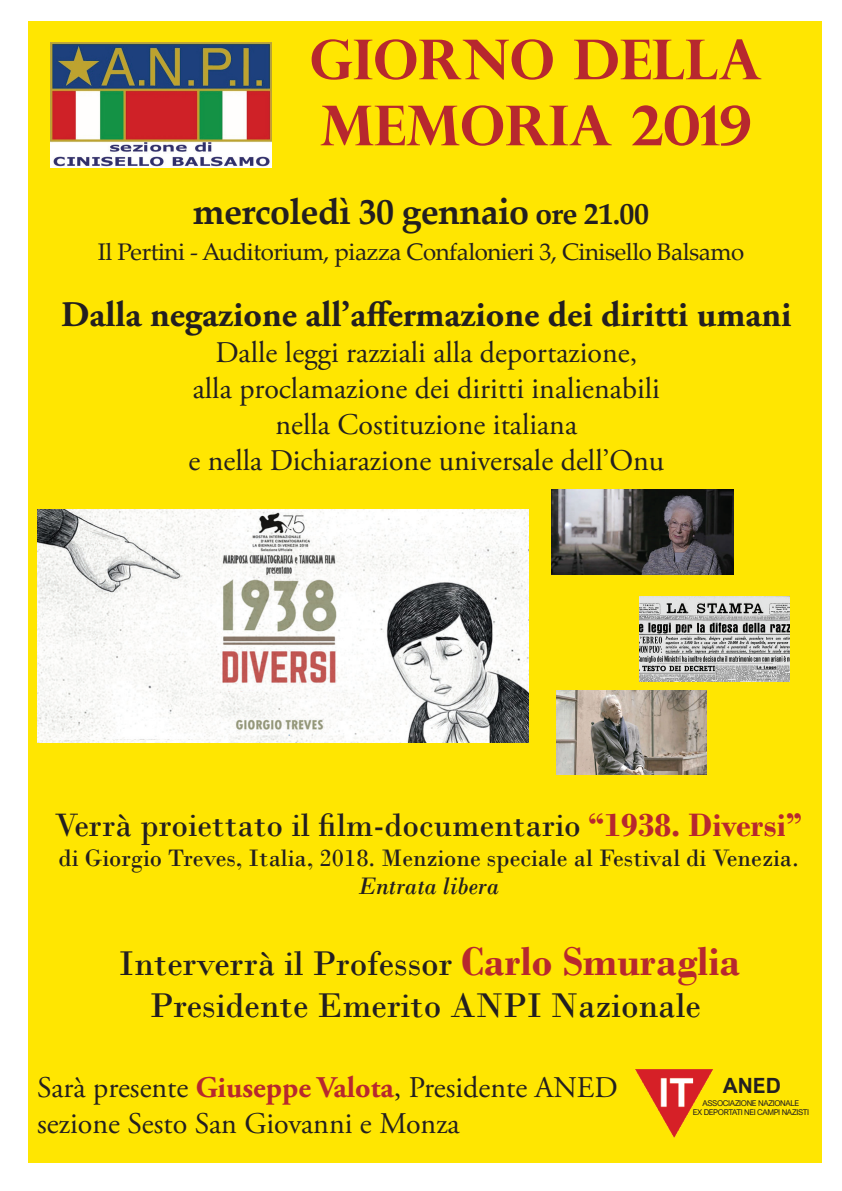
<style>
.page{position:relative;width:842px;height:1191px;background:#fff}
.page>*{position:absolute;margin:0;border:0;box-sizing:border-box;transform-origin:0 0}
.t1{font:700 55px/66px "Perpetua Titling";color:#b7282e}
.t2{font:36px/42px "Bodoni";color:#231f20;text-align:center}
.t3{font:700 36px "Adobe Garamond Pro";color:#231f20}
.t4{font:700 36px "Palatino Linotype";letter-spacing:-.02em;color:#231f20}
.t5{font:34px "Bodoni";color:#231f20}
.t6{font:30px/36px "Adobe Garamond Pro";color:#231f20;text-align:center}
.t7{font:25px "Bodoni";color:#231f20}
.t8{font:italic 25px "Bodoni";color:#231f20}
.t9{font:24px "Palatino Linotype";letter-spacing:-.02em;color:#231f20}
.t10{font:700 21px "Arial Nova";color:#231f20}
.t11{font:8px/9.6px "Arial Nova";letter-spacing:-.05em;color:#231f20;text-align:center}
.s1{font-size:30px}
.s2{font-weight:700;color:#b7282e}
.s3{font-weight:700;font-size:42px;color:#b7282e}
</style>
<div class="page">
<div style="left:28px;top:21px;width:794px;height:1141px;background:#ffe601"></div>
<img style="left:37px;top:510px;width:492px;height:233px">
<img style="left:50px;top:43px;width:221px;height:125px">
<img style="left:551px;top:490px;width:182px;height:85px">
<img style="left:639px;top:596px;width:150px;height:85px">
<img style="left:556px;top:690px;width:150px;height:85px">
<img style="left:635px;top:1069px;width:79px;height:68px">
<h1 class="t1" style="left:309px;top:25px;width:454px">GIORNO DELLA<br>MEMORIA 2019</h1>
<p class="t4" style="left:193px;top:186px;width:458px">mercoledì 30 gennaio <span class="s1">ore 21.00</span></p>
<p class="t9" style="left:98px;top:235px;width:648px">Il Pertini - Auditorium, piazza Confalonieri 3, Cinisello Balsamo</p>
<p class="t3" style="left:61px;top:293px;width:732px">Dalla negazione all’affermazione dei diritti umani</p>
<p class="t6" style="left:188px;top:335px;width:477px">Dalle leggi razziali alla deportazione,<br>alla proclamazione dei diritti inalienabili nella Costituzione italiana<br>e nella Dichiarazione universale dell’Onu</p>
<p class="t5" style="left:55px;top:804px;width:749px">Verrà proiettato il film-documentario <span class="s2">“1938. Diversi”</span></p>
<p class="t7" style="left:59px;top:843px;width:742px">di Giorgio Treves, Italia, 2018. Menzione speciale al Festival di Venezia.</p>
<p class="t8" style="left:358px;top:871px;width:142px">Entrata libera</p>
<p class="t2" style="left:119px;top:943px;width:623px">Interverrà il Professor <span class="s3">Carlo Smuraglia<br></span>Presidente Emerito ANPI Nazionale</p>
<p class="t6" style="left:37px;top:1070px;width:582px;text-align:left">Sarà presente <span class="s2">Giuseppe Valota</span>, Presidente ANED sezione Sesto San Giovanni e Monza</p>
<p class="t10" style="left:723px;top:1073px;width:59px">ANED</p>
<p class="t11" style="left:693px;top:1098px;width:118px">ASSOCIAZIONE NAZIONALE<br>EX DEPORTATI NEI CAMPI NAZISTI</p>
</div>
